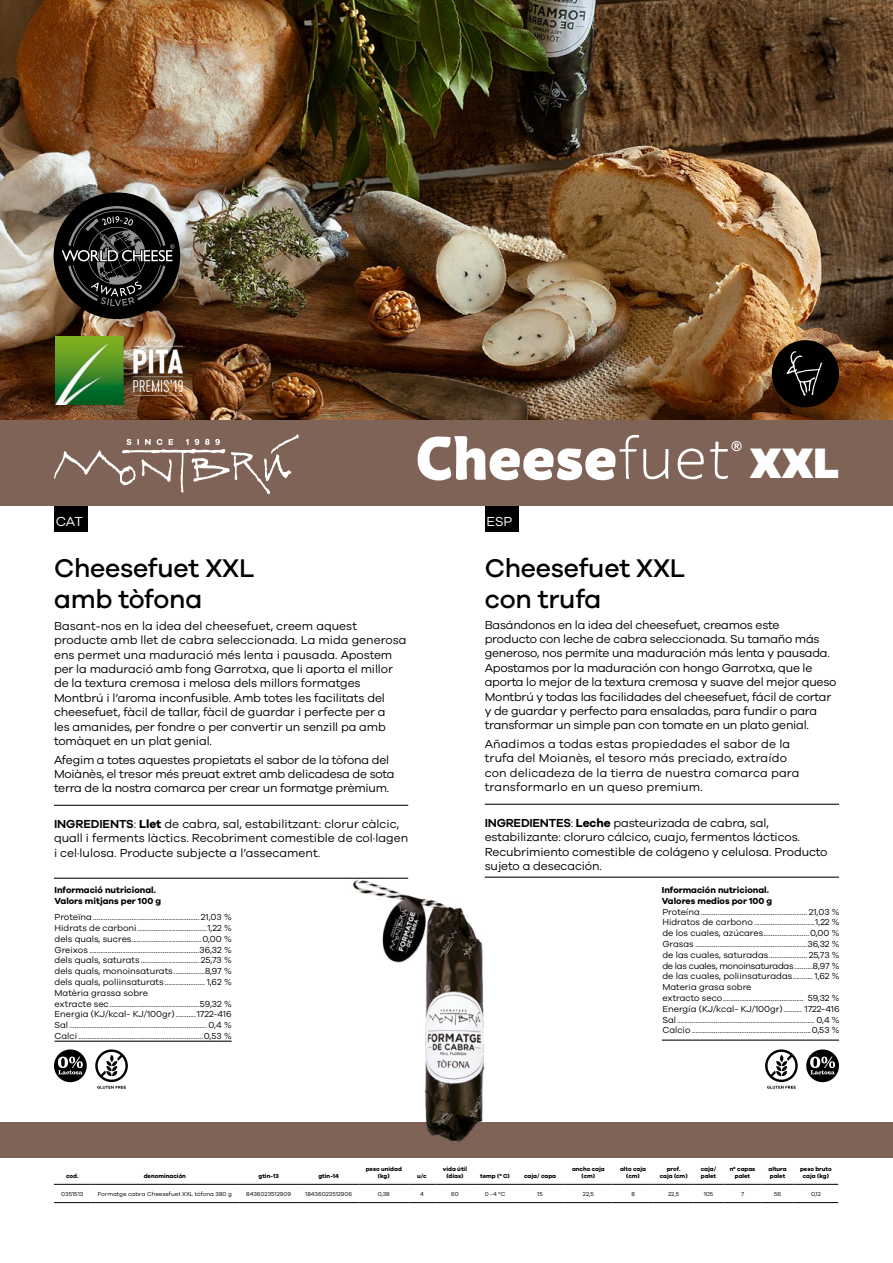
<style>
.page{position:relative;width:893px;height:1263px;background:#fff}
.page>*{position:absolute;margin:0;border:0;box-sizing:border-box;transform-origin:0 0}
.t1{font:900 43.95px "Galano Grotesque";color:#fff}
.t2{font:500 26.4px/30.8px "Galano Grotesque";letter-spacing:-.01em;color:#000}
.t3{font:13.5px "Galano Grotesque";letter-spacing:-.01em;color:#fff}
.t4{font:12px/14.4px "Galano Grotesque";letter-spacing:-.01em;color:#000}
.t5{font:12px/14.4px "Galano Grotesque";letter-spacing:.01em;color:#000}
.t6{font:9px/10.8px "Galano Grotesque";color:#000}
.t7{font:700 9px/10.8px "Galano Grotesque";color:#000}
.t8{font:700 6px/7.2px "Galano Grotesque";color:#000;text-align:center}
.t9{font:6px "Galano Grotesque";color:#000}
.s1{font-weight:600}
.s2{font-weight:700}
</style>
<div class="page">
<div style="left:0;top:419px;width:893px;height:87px;background:#7e6356"></div>
<div style="left:0;top:1123px;width:893px;height:35px;background:#7e6356"></div>
<svg style="left:54px;top:434px;width:245px;height:60px"></svg>
<img style="left:289px;top:876px;width:336px;height:266px">
<svg style="left:677px;top:448px;width:27px;height:32px"></svg>
<svg style="left:417px;top:435px;width:251px;height:46px"></svg>
<svg style="left:710px;top:441px;width:32px;height:38px"></svg>
<hr style="left:54px;top:1184px;width:37px;height:1px;background:#000">
<hr style="left:91px;top:1184px;width:148px;height:1px;background:#000">
<hr style="left:239px;top:1184px;width:59px;height:1px;background:#000">
<hr style="left:298px;top:1184px;width:61px;height:1px;background:#000">
<hr style="left:359px;top:1184px;width:49px;height:1px;background:#000">
<svg style="left:408px;top:1184px;width:28px;height:1px"></svg>
<hr style="left:436px;top:1184px;width:38px;height:1px;background:#000">
<hr style="left:474px;top:1184px;width:42px;height:1px;background:#000">
<hr style="left:516px;top:1184px;width:48px;height:1px;background:#000">
<hr style="left:564px;top:1184px;width:49px;height:1px;background:#000">
<hr style="left:613px;top:1184px;width:41px;height:1px;background:#000">
<hr style="left:654px;top:1184px;width:40px;height:1px;background:#000">
<svg style="left:694px;top:1184px;width:29px;height:1px"></svg>
<hr style="left:723px;top:1184px;width:39px;height:1px;background:#000">
<hr style="left:762px;top:1184px;width:32px;height:1px;background:#000">
<hr style="left:794px;top:1184px;width:44px;height:1px;background:#000">
<hr style="left:54px;top:1202px;width:37px;height:1px;background:#000">
<hr style="left:91px;top:1202px;width:148px;height:1px;background:#000">
<hr style="left:239px;top:1202px;width:59px;height:1px;background:#000">
<hr style="left:298px;top:1202px;width:61px;height:1px;background:#000">
<hr style="left:359px;top:1202px;width:49px;height:1px;background:#000">
<svg style="left:408px;top:1202px;width:28px;height:1px"></svg>
<hr style="left:436px;top:1202px;width:38px;height:1px;background:#000">
<hr style="left:474px;top:1202px;width:42px;height:1px;background:#000">
<hr style="left:516px;top:1202px;width:48px;height:1px;background:#000">
<hr style="left:564px;top:1202px;width:49px;height:1px;background:#000">
<hr style="left:613px;top:1202px;width:41px;height:1px;background:#000">
<hr style="left:654px;top:1202px;width:40px;height:1px;background:#000">
<svg style="left:694px;top:1202px;width:29px;height:1px"></svg>
<hr style="left:723px;top:1202px;width:39px;height:1px;background:#000">
<hr style="left:762px;top:1202px;width:32px;height:1px;background:#000">
<hr style="left:794px;top:1202px;width:44px;height:1px;background:#000">
<svg style="left:95px;top:1049px;width:33px;height:40px"></svg>
<svg style="left:54px;top:1049px;width:33px;height:33px"></svg>
<svg style="left:765px;top:1049px;width:33px;height:40px"></svg>
<svg style="left:806px;top:1049px;width:33px;height:33px"></svg>
<img style="left:0;top:0;width:893px;height:419px">
<div style="left:772px;top:340px;width:67px;height:67px;background:#000;border-radius:50%"></div>
<svg style="left:786px;top:351px;width:36px;height:45px"></svg>
<div style="left:54px;top:192px;width:126px;height:127px;background:#000;border-radius:50%"></div>
<svg style="left:62px;top:206px;width:113px;height:100px"></svg>
<img style="left:55px;top:337px;width:127px;height:68px">
<div style="left:54px;top:506px;width:34px;height:25px;background:#000"></div>
<hr style="left:54px;top:805px;width:354px;height:1px;background:#000">
<hr style="left:54px;top:878px;width:354px;height:1px;background:#000">
<hr style="left:55px;top:1041px;width:177px;height:1px;background:#000">
<div style="left:485px;top:506px;width:33px;height:25px;background:#000"></div>
<hr style="left:485px;top:877px;width:354px;height:1px;background:#000">
<hr style="left:485px;top:804px;width:354px;height:1px;background:#000">
<hr style="left:662px;top:1039px;width:177px;height:2px;background:#000">
<h3 class="t3" style="left:56px;top:513px;width:29px">CAT</h3>
<h2 class="t2" style="left:54px;top:552px;width:202px">Cheesefuet XXL amb tòfona</h2>
<p class="t4" style="left:54px;top:618px;width:354px">Basant-nos en la idea del cheesefuet, creem aquest producte amb llet de cabra seleccionada. La mida generosa ens permet una maduració més lenta i pausada. Apostem per la maduració amb fong Garrotxa, que li aporta el millor de la textura cremosa i melosa dels millors formatges Montbrú i l’aroma inconfusible. Amb totes les facilitats del cheesefuet, fàcil de tallar, fàcil de guardar i perfecte per a<br>les amanides, per fondre o per convertir un senzill pa amb tomàquet en un plat genial.</p>
<h3 class="t4" style="left:54px;top:752px;width:342px">Afegim a totes aquestes propietats el sabor de la tòfona del<br>Moiànès, el tresor més preuat extret amb delicadesa de sota terra de la nostra comarca per crear un formatge prèmium.</h3>
<h3 class="t4" style="left:54px;top:816px;width:356px"><span class="s1">INGREDIENTS</span>: <span class="s2">Llet</span> de cabra, sal, estabilitzant: clorur càlcic, quall i ferments làctics. Recobriment comestible de col·lagen i cel·lulosa. Producte subjecte a l’assecament.</h3>
<p class="t7" style="left:55px;top:884px;width:108px">Informació nutricional.<br>Valors mitjans per 100 g</p>
<p class="t6" style="left:55px;top:911px;width:179px">Proteïna.......................................................... 21,03 % Hidrats de carboni......................................1,22 % dels quals, sucres......................................0,00 % Greixos ............................................................36,32 % dels quals, saturats................................ 25,73 % dels quals, monoinsaturats.................8,97 % dels quals, poliinsaturats...................... 1,62 % Matèria grassa sobre<br>extracte sec.................................................59,32 % Energia (KJ/kcal- KJ/100gr)...........1722-416<br>Sal........................................................................... 0,4 % Calci....................................................................0,53 %</p>
<h3 class="t3" style="left:486px;top:513px;width:27px">ESP</h3>
<h1 class="t1" style="left:750px;top:435px;width:91px">XXL</h1>
<h2 class="t2" style="left:485px;top:552px;width:202px">Cheesefuet XXL con trufa</h2>
<p class="t4" style="left:485px;top:617px;width:353px">Basándonos en la idea del cheesefuet, creamos este<br>producto con leche de cabra seleccionada. Su tamaño más generoso, nos permite una maduración más lenta y pausada.<br>Apostamos por la maduración con hongo Garrotxa, que le aporta lo mejor de la textura cremosa y suave del mejor queso Montbrú y todas las facilidades del cheesefuet, fácil de cortar y de guardar y perfecto para ensaladas, para fundir o para transformar un simple pan con tomate en un plato genial.</p>
<h3 class="t5" style="left:485px;top:736px;width:316px">Añadimos a todas estas propiedades el sabor de la trufa del Moianès, el tesoro más preciado, extraído con delicadeza de la tierra de nuestra comarca para transformarlo en un queso premium.</h3>
<h3 class="t4" style="left:485px;top:815px;width:344px"><span class="s1">INGREDIENTES</span>: <span class="s2">Leche</span> pasteurizada de cabra, sal, estabilizante: cloruro cálcico, cuajo, fermentos lácticos.<br>Recubrimiento comestible de colágeno y celulosa. Producto sujeto a desecación.</h3>
<p class="t7" style="left:662px;top:884px;width:112px">Información nutricional.<br>Valores medios por 100 g</p>
<p class="t6" style="left:662px;top:906px;width:179px">Proteína.......................................................... 21,03 % Hidratos de carbono .................................1,22 % de los cuales, azúcares.........................0,00 % Grasas .............................................................36,32 % de las cuales, saturadas..................... 25,73 % de las cuales, monoinsaturadas..........8,97 % de las cuales, poliinsaturadas........... 1,62 % Materia grasa sobre<br>extracto seco............................................ 59,32 % Energía (KJ/kcal- KJ/100gr).......... 1722-416<br>Sal........................................................................... 0,4 % Calcio.................................................................0,53 %</p>
<p class="t8" style="left:66px;top:1172px;width:14px">cod.</p>
<p class="t8" style="left:144px;top:1172px;width:44px">denominación</p>
<p class="t8" style="left:259px;top:1172px;width:22px">gtin-13</p>
<p class="t8" style="left:318px;top:1172px;width:22px">gtin-14</p>
<p class="t8" style="left:366px;top:1165px;width:38px">peso unidad (kg)</p>
<p class="t8" style="left:417px;top:1172px;width:11px">u/c</p>
<p class="t8" style="left:443px;top:1165px;width:26px">vida útil (días)</p>
<p class="t8" style="left:480px;top:1172px;width:31px">temp (º C)</p>
<p class="t8" style="left:524px;top:1172px;width:34px">caja/ capa</p>
<p class="t8" style="left:572px;top:1165px;width:34px">ancho caja (cm)</p>
<p class="t8" style="left:620px;top:1165px;width:28px">alto caja (cm)</p>
<p class="t8" style="left:660px;top:1165px;width:29px">prof. caja (cm)</p>
<p class="t8" style="left:701px;top:1165px;width:17px;text-align:left">caja/ palet</p>
<p class="t8" style="left:730px;top:1165px;width:27px">nº capas palet</p>
<p class="t8" style="left:768px;top:1165px;width:20px;text-align:left">altura palet</p>
<p class="t8" style="left:800px;top:1165px;width:33px">peso bruto caja (kg)</p>
<p class="t9" style="left:61px;top:1191px;width:24px">0351513</p>
<p class="t9" style="left:98px;top:1191px;width:135px">Formatge cabra Cheesefuet XXL tòfona 380 g</p>
<p class="t9" style="left:246px;top:1191px;width:46px">8436023512909</p>
<p class="t9" style="left:305px;top:1191px;width:48px">18436023512906</p>
<p class="t9" style="left:378px;top:1191px;width:13px">0,38</p>
<p class="t9" style="left:420px;top:1191px;width:5px">4</p>
<p class="t9" style="left:451px;top:1191px;width:9px">60</p>
<p class="t9" style="left:485px;top:1191px;width:22px">0 -4 ºC</p>
<p class="t9" style="left:537px;top:1191px;width:7px">15</p>
<p class="t9" style="left:583px;top:1191px;width:12px">22,5</p>
<p class="t9" style="left:631px;top:1191px;width:5px">8</p>
<p class="t9" style="left:668px;top:1191px;width:12px">22,5</p>
<p class="t9" style="left:704px;top:1191px;width:11px">105</p>
<p class="t9" style="left:741px;top:1191px;width:4px">7</p>
<p class="t9" style="left:774px;top:1191px;width:9px">56</p>
<p class="t9" style="left:811px;top:1191px;width:11px">0,12</p>
</div>
